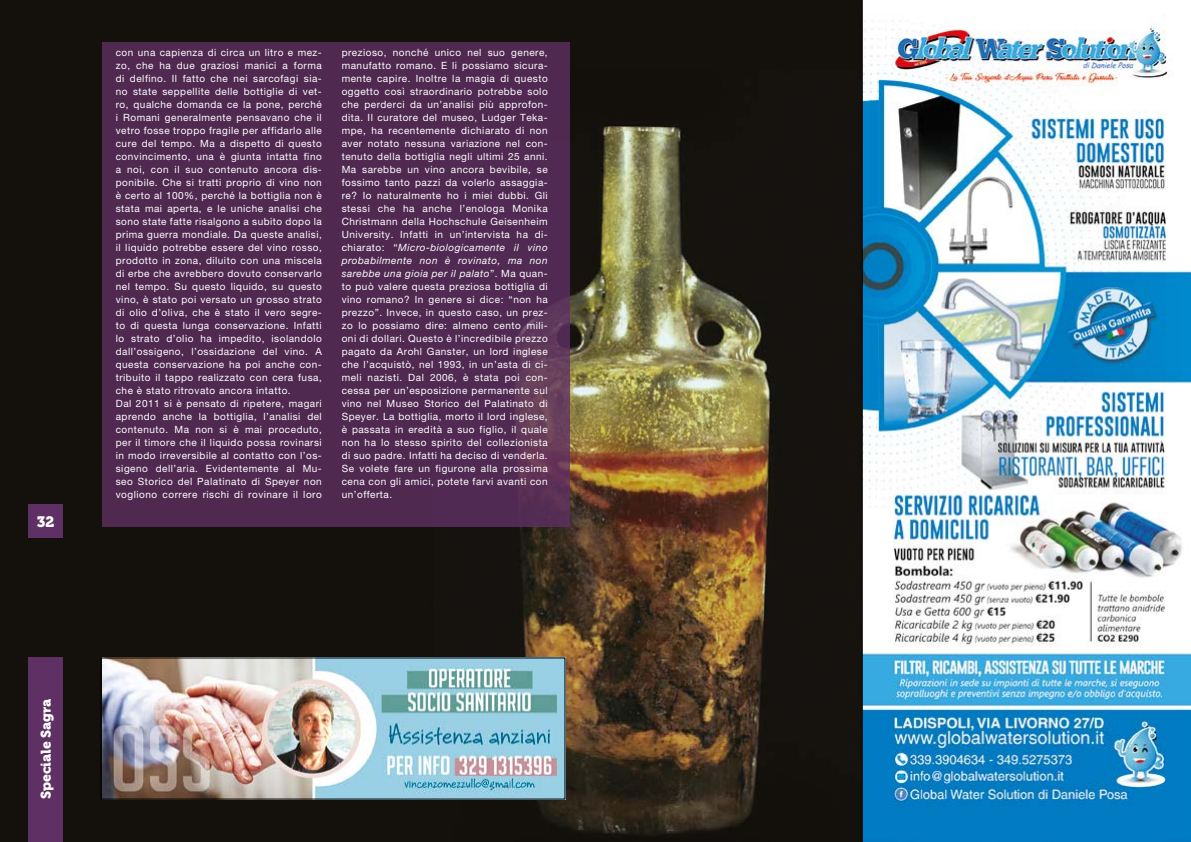
<style>
.page{position:relative;width:1191px;height:842px;background:#fff}
.page>*{position:absolute;margin:0;border:0;box-sizing:border-box;transform-origin:0 0}
.t1{font:15px "Museo 900";color:#fff}
.t2{font:14px "Museo 900";color:#fff}
.t3{font:10px/13px "Helvetica Neue LT Std";letter-spacing:.05em;color:#fff}
.s1{font-style:italic}
</style>
<div class="page">
<img style="left:0;top:0;width:862px;height:842px">
<div style="left:102px;top:43px;width:468px;height:484px;background:#502951"></div>
<img style="left:103px;top:660px;width:460px;height:137px">
<div style="left:28px;top:658px;width:35px;height:184px;background:#5f3063"></div>
<div style="left:28px;top:505px;width:35px;height:33px;background:#5f3063"></div>
<img style="left:862px;top:0;width:329px;height:842px">
<h1 class="t1" style="left:37px;top:513px;width:19px">32</h1>
<p class="t3" style="left:116px;top:46px;width:208px">con una capienza di circa un litro e mez&shy;zo, che ha due graziosi manici a forma di delfino. Il fatto che nei sarcofagi sia&shy;no state seppellite delle bottiglie di vet&shy;ro, qualche domanda ce la pone, perché i Romani generalmente pensavano che il vetro fosse troppo fragile per affidarlo alle cure del tempo. Ma a dispetto di questo convincimento, una è giunta intatta fino a noi, con il suo contenuto ancora dis&shy;ponibile. Che si tratti proprio di vino non è certo al 100%, perché la bottiglia non è stata mai aperta, e le uniche analisi che sono state fatte risalgono a subito dopo la prima guerra mondiale. Da queste analisi, il liquido potrebbe essere del vino rosso, prodotto in zona, diluito con una miscela di erbe che avrebbero dovuto conservarlo nel tempo. Su questo liquido, su questo vino, è stato poi versato un grosso strato di olio d’oliva, che è stato il vero segre&shy;to di questa lunga conservazione. Infatti lo strato d’olio ha impedito, isolandolo dall’ossigeno, l’ossidazione del vino. A questa conservazione ha poi anche con&shy;tribuito il tappo realizzato con cera fusa, che è stato ritrovato ancora intatto.<br>Dal 2011 si è pensato di ripetere, magari aprendo anche la bottiglia, l’analisi del contenuto. Ma non si è mai proceduto, per il timore che il liquido possa rovinarsi in modo irreversibile al contatto con l’os&shy;sigeno dell’aria. Evidentemente al Mu&shy;seo Storico del Palatinato di Speyer non vogliono correre rischi di rovinare il loro</p>
<p class="t3" style="left:342px;top:46px;width:208px;text-align:justify">prezioso, nonché unico nel suo genere, manufatto romano. E li possiamo sicura&shy;mente capire. Inoltre la magia di questo oggetto così straordinario potrebbe solo che perderci da un’analisi più approfon&shy;dita. Il curatore del museo, Ludger Teka&shy;mpe, ha recentemente dichiarato di non aver notato nessuna variazione nel con&shy;tenuto della bottiglia negli ultimi 25 anni.<br>Ma sarebbe un vino ancora bevibile, se fossimo tanto pazzi da volerlo assaggia&shy;re? Io naturalmente ho i miei dubbi. Gli stessi che ha anche l’enologa Monika Christmann della Hochschule Geisenheim University. Infatti in un’intervista ha di&shy;chiarato: “<span class="s1">Micro-biologicamente il vino probabilmente non è rovinato, ma non sarebbe una gioia per il palato</span>”. Ma quan&shy;to può valere questa preziosa bottiglia di vino romano? In genere si dice: “non ha prezzo”. Invece, in questo caso, un prez&shy;zo lo possiamo dire: almeno cento mili&shy;oni di dollari. Questo è l’incredibile prezzo pagato da Arohl Ganster, un lord inglese che l’acquistò, nel 1993, in un’asta di ci&shy;meli nazisti. Dal 2006, è stata poi con&shy;cessa per un’esposizione permanente sul vino nel Museo Storico del Palatinato di Speyer. La bottiglia, morto il lord inglese, è passata in eredità a suo figlio, il quale non ha lo stesso spirito del collezionista di suo padre. Infatti ha deciso di venderla.<br>Se volete fare un figurone alla prossima cena con gli amici, potete farvi avanti con un’offerta.</p>
<h2 class="t2" style="left:38px;top:799px;width:102px;rotate:-90deg">Speciale Sagra</h2>
</div>
